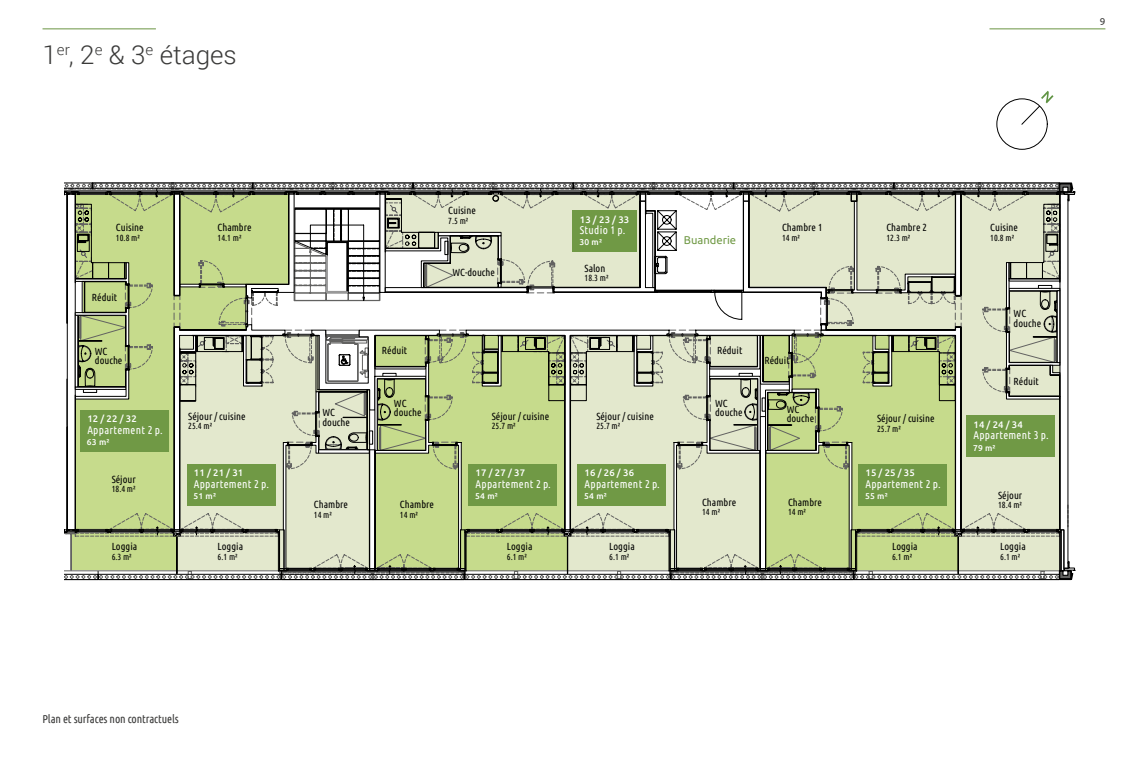
<style>
.page{position:relative;width:1134px;height:766px;background:#fff}
.page>*{position:absolute;margin:0;border:0;box-sizing:border-box;transform-origin:0 0}
.t1{font:300 26px "Roboto";color:#3a3a39}
.t2{font:11.5px "Ubuntu Condensed";letter-spacing:-.01em;color:#3a3a39}
.t3{font:11.2px "Ubuntu Condensed";letter-spacing:.025em;color:#fff}
.t4{font:11.2px "Ubuntu";color:#709945}
.t5{font:10.3px/9.3px "Ubuntu Condensed";color:#000}
.t6{font:10px "Ubuntu";color:#3a3a39}
.t7{font:500 9.4px "Ubuntu";letter-spacing:.025em;color:#fff}
.t8{font:8.9px "Ubuntu Condensed";color:#000}
.t9{font:500 8.4px "Ubuntu";letter-spacing:.025em;color:#fff}
</style>
<div class="page">
<hr style="left:43px;top:28px;width:113px;height:1px;background:#6b9443">
<hr style="left:989px;top:28px;width:116px;height:1px;background:#6b9443">
<svg style="left:996px;top:91px;width:57px;height:59px"></svg>
<svg style="left:64px;top:182px;width:1012px;height:399px"></svg>
<svg style="left:389px;top:424px;width:403px;height:150px;background:#c2ce9f"></svg>
<div style="left:80px;top:410px;width:89px;height:41px;background:#709945"></div>
<div style="left:966px;top:415px;width:89px;height:42px;background:#709945"></div>
<div style="left:573px;top:210px;width:64px;height:42px;background:#709945"></div>
<div style="left:187px;top:464px;width:88px;height:41px;background:#709945"></div>
<div style="left:469px;top:464px;width:88px;height:41px;background:#709945"></div>
<div style="left:578px;top:464px;width:88px;height:41px;background:#709945"></div>
<div style="left:858px;top:464px;width:89px;height:41px;background:#709945"></div>
<h1 class="t1" style="left:43px;top:37px;width:196px">1<sup>er</sup>, 2<sup>e</sup> &amp; 3<sup>e</sup> étages</h1>
<p class="t6" style="left:1100px;top:16px;width:7px">9</p>
<p class="t5" style="left:116px;top:222px;width:29px">Cuisine</p>
<p class="t8" style="left:116px;top:232px;width:25px">10.8 m²</p>
<p class="t5" style="left:218px;top:222px;width:36px">Chambre</p>
<p class="t8" style="left:218px;top:232px;width:25px">14.1 m²</p>
<p class="t5" style="left:448px;top:205px;width:29px">Cuisine</p>
<p class="t8" style="left:448px;top:215px;width:22px">7.5 m²</p>
<p class="t7" style="left:580px;top:215px;width:51px">13 / 23 / 33</p>
<p class="t3" style="left:580px;top:223px;width:47px">Studio 1 p.</p>
<p class="t9" style="left:579px;top:239px;width:24px">30 m²</p>
<p class="t4" style="left:684px;top:232px;width:54px">Buanderie</p>
<p class="t5" style="left:782px;top:222px;width:42px">Chambre 1</p>
<p class="t8" style="left:782px;top:232px;width:20px">14 m²</p>
<p class="t5" style="left:886px;top:222px;width:42px">Chambre 2</p>
<p class="t8" style="left:886px;top:232px;width:25px">12.3 m²</p>
<p class="t5" style="left:990px;top:222px;width:29px">Cuisine</p>
<p class="t8" style="left:990px;top:232px;width:25px">10.8 m²</p>
<p class="t5" style="left:452px;top:267px;width:44px">WC-douche</p>
<p class="t5" style="left:585px;top:263px;width:22px">Salon</p>
<p class="t8" style="left:585px;top:272px;width:25px">18.3 m²</p>
<p class="t5" style="left:92px;top:292px;width:27px">Réduit</p>
<p class="t5" style="left:1013px;top:309px;width:29px">WC douche</p>
<p class="t5" style="left:95px;top:346px;width:29px">WC douche</p>
<p class="t5" style="left:382px;top:345px;width:27px">Réduit</p>
<p class="t5" style="left:717px;top:345px;width:27px">Réduit</p>
<p class="t5" style="left:764px;top:355px;width:27px">Réduit</p>
<p class="t5" style="left:1013px;top:376px;width:27px">Réduit</p>
<p class="t7" style="left:87px;top:415px;width:51px">12 / 22 / 32</p>
<p class="t3" style="left:87px;top:423px;width:77px">Appartement 2 p.</p>
<p class="t9" style="left:87px;top:438px;width:24px">63 m²</p>
<p class="t5" style="left:188px;top:411px;width:59px">Séjour / cuisine</p>
<p class="t8" style="left:188px;top:420px;width:25px">25.4 m²</p>
<p class="t5" style="left:715px;top:398px;width:14px">WC</p>
<p class="t5" style="left:394px;top:398px;width:29px">WC douche</p>
<p class="t5" style="left:322px;top:407px;width:14px">WC</p>
<p class="t5" style="left:715px;top:407px;width:29px">douche</p>
<p class="t5" style="left:322px;top:417px;width:29px">douche</p>
<p class="t5" style="left:492px;top:411px;width:59px">Séjour / cuisine</p>
<p class="t8" style="left:492px;top:420px;width:25px">25.7 m²</p>
<p class="t5" style="left:596px;top:411px;width:59px">Séjour / cuisine</p>
<p class="t8" style="left:596px;top:420px;width:25px">25.7 m²</p>
<p class="t5" style="left:787px;top:404px;width:29px">WC douche</p>
<p class="t5" style="left:877px;top:413px;width:59px">Séjour / cuisine</p>
<p class="t8" style="left:877px;top:423px;width:25px">25.7 m²</p>
<p class="t7" style="left:973px;top:420px;width:51px">14 / 24 / 34</p>
<p class="t3" style="left:973px;top:428px;width:77px">Appartement 3 p.</p>
<p class="t9" style="left:973px;top:444px;width:24px">79 m²</p>
<p class="t5" style="left:112px;top:474px;width:26px">Séjour</p>
<p class="t8" style="left:112px;top:483px;width:25px">18.4 m²</p>
<p class="t7" style="left:194px;top:469px;width:51px">11 / 21 / 31</p>
<p class="t3" style="left:194px;top:477px;width:77px">Appartement 2 p.</p>
<p class="t9" style="left:193px;top:492px;width:24px">51 m²</p>
<p class="t5" style="left:314px;top:499px;width:36px">Chambre</p>
<p class="t8" style="left:314px;top:509px;width:20px">14 m²</p>
<p class="t5" style="left:400px;top:499px;width:36px">Chambre</p>
<p class="t8" style="left:400px;top:509px;width:20px">14 m²</p>
<p class="t7" style="left:476px;top:469px;width:51px">17 / 27 / 37</p>
<p class="t3" style="left:476px;top:477px;width:77px">Appartement 2 p.</p>
<p class="t9" style="left:475px;top:492px;width:24px">54 m²</p>
<p class="t7" style="left:585px;top:469px;width:51px">16 / 26 / 36</p>
<p class="t3" style="left:585px;top:477px;width:77px">Appartement 2 p.</p>
<p class="t9" style="left:584px;top:492px;width:24px">54 m²</p>
<p class="t5" style="left:702px;top:497px;width:36px">Chambre</p>
<p class="t8" style="left:702px;top:506px;width:20px">14 m²</p>
<p class="t5" style="left:788px;top:497px;width:36px">Chambre</p>
<p class="t8" style="left:788px;top:506px;width:20px">14 m²</p>
<p class="t7" style="left:865px;top:469px;width:51px">15 / 25 / 35</p>
<p class="t3" style="left:865px;top:477px;width:77px">Appartement 2 p.</p>
<p class="t9" style="left:865px;top:492px;width:24px">55 m²</p>
<p class="t5" style="left:998px;top:490px;width:26px">Séjour</p>
<p class="t8" style="left:998px;top:499px;width:25px">18.4 m²</p>
<p class="t5" style="left:112px;top:541px;width:27px">Loggia</p>
<p class="t8" style="left:112px;top:550px;width:22px">6.3 m²</p>
<p class="t5" style="left:218px;top:541px;width:27px">Loggia</p>
<p class="t8" style="left:218px;top:550px;width:22px">6.1 m²</p>
<p class="t5" style="left:507px;top:541px;width:27px">Loggia</p>
<p class="t8" style="left:507px;top:550px;width:22px">6.1 m²</p>
<p class="t5" style="left:609px;top:541px;width:27px">Loggia</p>
<p class="t8" style="left:609px;top:550px;width:22px">6.1 m²</p>
<p class="t5" style="left:892px;top:541px;width:27px">Loggia</p>
<p class="t8" style="left:892px;top:550px;width:22px">6.1 m²</p>
<p class="t5" style="left:1000px;top:541px;width:27px">Loggia</p>
<p class="t8" style="left:1000px;top:550px;width:22px">6.1 m²</p>
<p class="t2" style="left:43px;top:712px;width:138px">Plan et surfaces non contractuels</p>
</div>
